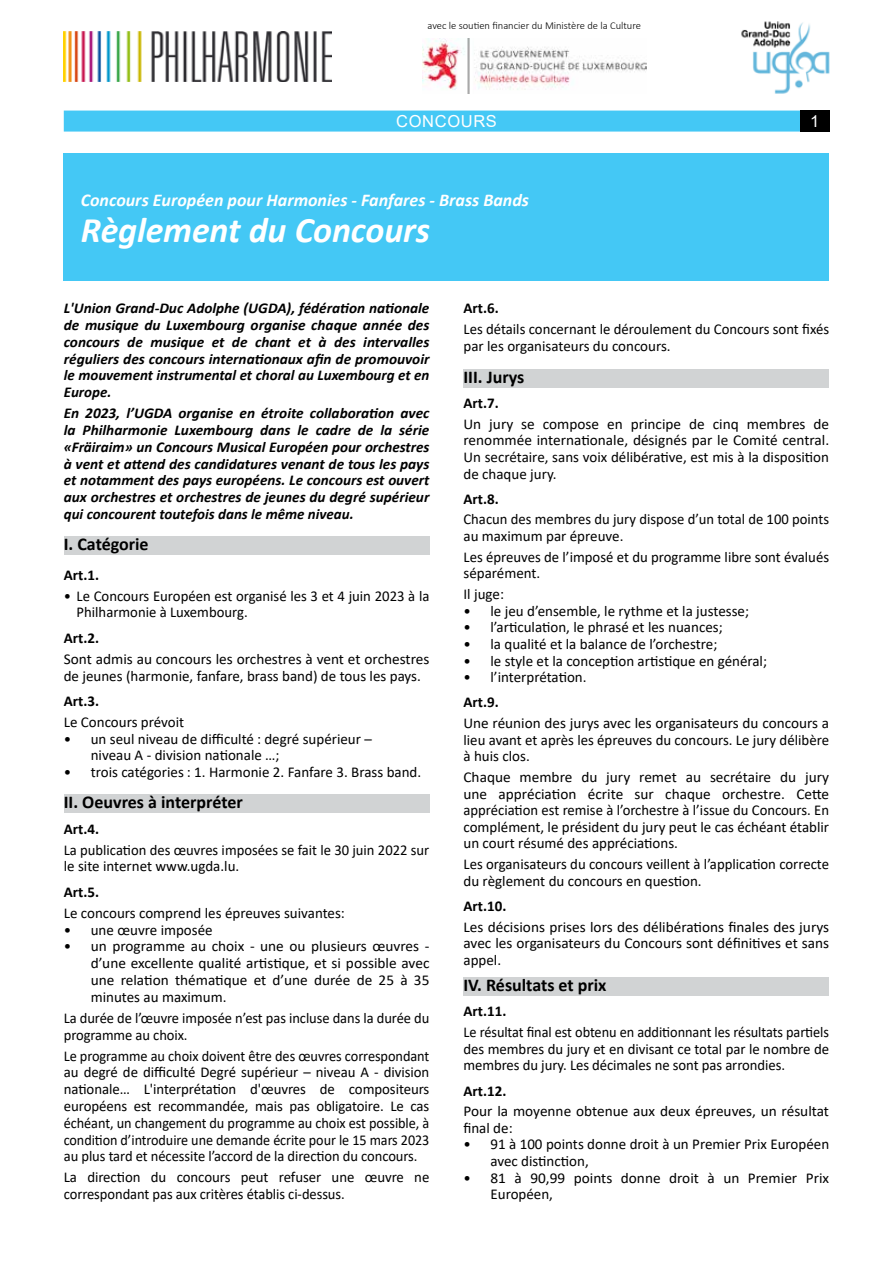
<style>
.page{position:relative;width:893px;height:1263px;background:#fff}
.page>*{position:absolute;margin:0;border:0;box-sizing:border-box;transform-origin:0 0}
.t1{font:italic 700 36px "Calibri";letter-spacing:-.005em;color:#fff}
.t2{font:700 18px "Calibri";color:#000}
.t3{font:italic 700 18px "Calibri";color:#fff}
.t4{font:16.5px "Arial";letter-spacing:.04em;color:#fff}
.t5{font:15px/16.5px "Calibri";color:#000}
.t6{font:italic 700 15px/16.8px "Calibri";color:#000;text-align:justify}
.t7{font:15px/16.8px "Calibri";color:#000;text-align:justify;scale:.96 1}
.t8{font:15px/16.5px "Calibri";color:#000;text-align:justify;scale:.95 1}
.t9{font:700 15px "Calibri";color:#000}
.t10{font:300 10.5px "Calibri";color:#000}
</style>
<div class="page">
<div style="left:64px;top:111px;width:765px;height:21px;background:#44c8f5"></div>
<div style="left:800px;top:111px;width:29px;height:21px;background:#000"></div>
<img style="left:741px;top:21px;width:88px;height:73px">
<div style="left:64px;top:153px;width:765px;height:128px;background:#44c8f5"></div>
<div style="left:64px;top:536px;width:365px;height:18px;background:#d1d3d4"></div>
<div style="left:64px;top:795px;width:365px;height:18px;background:#d1d3d4"></div>
<div style="left:463px;top:369px;width:366px;height:18px;background:#d1d3d4"></div>
<div style="left:463px;top:978px;width:366px;height:18px;background:#d1d3d4"></div>
<img style="left:64px;top:32px;width:268px;height:49px">
<img style="left:422px;top:38px;width:224px;height:56px">
<p class="t10" style="left:428px;top:19px;width:215px">avec le soutien financier du Ministère de la Culture</p>
<p class="t4" style="left:396px;top:110px;width:102px">CONCOURS</p>
<p class="t4" style="left:810px;top:110px;width:11px">1</p>
<p class="t3" style="left:81px;top:187px;width:450px">Concours Européen pour Harmonies - Fanfares - Brass Bands</p>
<h1 class="t1" style="left:81px;top:204px;width:351px">Règlement du Concours</h1>
<p class="t6" style="left:64px;top:299px;width:367px">L'Union Grand-Duc Adolphe (UGDA), fédération nationale de musique du Luxembourg organise chaque année des concours de musique et de chant et à des intervalles réguliers des concours internationaux afin de promouvoir le mouvement instrumental et choral au Luxembourg et en Europe.</p>
<p class="t6" style="left:64px;top:404px;width:367px">En 2023, l’UGDA organise en étroite collaboration avec la Philharmonie Luxembourg dans le cadre de la série «Fräiraim» un Concours Musical Européen pour orchestres à vent et attend des candidatures venant de tous les pays et notamment des pays européens. Le concours est ouvert aux orchestres et orchestres de jeunes du degré supérieur qui concourent toutefois dans le même niveau.</p>
<p class="t2" style="left:64px;top:531px;width:86px">I. Catégorie</p>
<p class="t9" style="left:64px;top:564px;width:37px">Art.1.</p>
<p class="t5" style="left:77px;top:587px;width:354px;text-indent:-13px">• Le Concours Européen est organisé les 3 et 4 juin 2023 à la<br>Philharmonie à Luxembourg.</p>
<p class="t9" style="left:64px;top:627px;width:37px">Art.2.</p>
<p class="t5" style="left:64px;top:650px;width:367px">Sont admis au concours les orchestres à vent et orchestres de jeunes (harmonie, fanfare, brass band) de tous les pays.</p>
<p class="t9" style="left:64px;top:690px;width:37px">Art.3.</p>
<p class="t5" style="left:64px;top:713px;width:122px">Le Concours prévoit</p>
<p class="t5" style="left:91px;top:730px;width:283px;text-indent:-27px">• un seul niveau de difficulté : degré supérieur – niveau A - division nationale …;</p>
<p class="t5" style="left:64px;top:764px;width:359px">• trois catégories : 1. Harmonie 2. Fanfare 3. Brass band.</p>
<p class="t2" style="left:64px;top:789px;width:180px">II. Oeuvres à interpréter</p>
<p class="t9" style="left:64px;top:818px;width:37px">Art.4.</p>
<p class="t5" style="left:64px;top:841px;width:367px">La publication des œuvres imposées se fait le 30 juin 2022 sur le site internet www.ugda.lu.</p>
<p class="t9" style="left:64px;top:881px;width:37px">Art.5.</p>
<p class="t5" style="left:64px;top:904px;width:283px">Le concours comprend les épreuves suivantes:</p>
<p class="t5" style="left:64px;top:921px;width:150px">• une œuvre imposée</p>
<p class="t5" style="left:91px;top:937px;width:340px;text-align:justify;text-indent:-27px">• un programme au choix - une ou plusieurs œuvres - d’une excellente qualité artistique, et si possible avec une relation thématique et d’une durée de 25 à 35 minutes au maximum.</p>
<p class="t5" style="left:64px;top:1009px;width:367px">La durée de l’œuvre imposée n’est pas incluse dans la durée du programme au choix.</p>
<p class="t7" style="left:64px;top:1047px;width:382px">Le programme au choix doivent être des œuvres correspondant au degré de difficulté Degré supérieur – niveau A - division nationale… L'interprétation d'œuvres de compositeurs européens est recommandée, mais pas obligatoire. Le cas échéant, un changement du programme au choix est possible, à condition d’introduire une demande écrite pour le 15 mars 2023 au plus tard et nécessite l’accord de la direction du concours.</p>
<p class="t5" style="left:64px;top:1169px;width:367px">La direction du concours peut refuser une œuvre ne correspondant pas aux critères établis ci-dessus.</p>
<p class="t9" style="left:463px;top:298px;width:37px">Art.6.</p>
<p class="t5" style="left:463px;top:320px;width:367px">Les détails concernant le déroulement du Concours sont fixés par les organisateurs du concours.</p>
<p class="t2" style="left:463px;top:364px;width:62px">III. Jurys</p>
<p class="t9" style="left:463px;top:392px;width:37px">Art.7.</p>
<p class="t5" style="left:463px;top:415px;width:367px;text-align:justify">Un jury se compose en principe de cinq membres de renommée internationale, désignés par le Comité central.<br>Un secrétaire, sans voix délibérative, est mis à la disposition de chaque jury.</p>
<p class="t9" style="left:463px;top:488px;width:37px">Art.8.</p>
<p class="t5" style="left:463px;top:511px;width:367px">Chacun des membres du jury dispose d’un total de 100 points au maximum par épreuve.</p>
<p class="t5" style="left:463px;top:548px;width:367px">Les épreuves de l’imposé et du programme libre sont évalués séparément.</p>
<p class="t5" style="left:463px;top:586px;width:42px">Il juge:</p>
<p class="t5" style="left:463px;top:602px;width:287px">• le jeu d’ensemble, le rythme et la justesse;</p>
<p class="t5" style="left:463px;top:619px;width:261px">• l’articulation, le phrasé et les nuances;</p>
<p class="t5" style="left:463px;top:635px;width:255px">• la qualité et la balance de l’orchestre;</p>
<p class="t5" style="left:463px;top:652px;width:305px">• le style et la conception artistique en général;</p>
<p class="t5" style="left:463px;top:668px;width:125px">• l’interprétation.</p>
<p class="t9" style="left:463px;top:692px;width:37px">Art.9.</p>
<p class="t5" style="left:463px;top:714px;width:367px;text-align:justify">Une réunion des jurys avec les organisateurs du concours a lieu avant et après les épreuves du concours. Le jury délibère à huis clos.</p>
<p class="t5" style="left:463px;top:768px;width:367px;text-align:justify">Chaque membre du jury remet au secrétaire du jury une appréciation écrite sur chaque orchestre. Cette appréciation est remise à l’orchestre à l’issue du Concours. En complément, le président du jury peut le cas échéant établir un court résumé des appréciations.</p>
<p class="t5" style="left:463px;top:855px;width:367px">Les organisateurs du concours veillent à l’application correcte du règlement du concours en question.</p>
<p class="t9" style="left:463px;top:895px;width:44px">Art.10.</p>
<p class="t5" style="left:463px;top:918px;width:367px;text-align:justify">Les décisions prises lors des délibérations finales des jurys avec les organisateurs du Concours sont définitives et sans appel.</p>
<p class="t2" style="left:463px;top:973px;width:145px">IV. Résultats et prix</p>
<p class="t9" style="left:463px;top:1001px;width:44px">Art.11.</p>
<p class="t8" style="left:463px;top:1024px;width:386px">Le résultat final est obtenu en additionnant les résultats partiels des membres du jury et en divisant ce total par le nombre de membres du jury. Les décimales ne sont pas arrondies.</p>
<p class="t9" style="left:463px;top:1080px;width:44px">Art.12.</p>
<p class="t5" style="left:463px;top:1103px;width:367px">Pour la moyenne obtenue aux deux épreuves, un résultat final de:</p>
<p class="t5" style="left:490px;top:1136px;width:340px;text-indent:-27px">• 91 à 100 points donne droit à un Premier Prix Européen avec distinction,</p>
<p class="t5" style="left:490px;top:1169px;width:340px;text-indent:-27px">• 81 à 90,99 points donne droit à un Premier Prix<br>Européen,</p>
</div>
